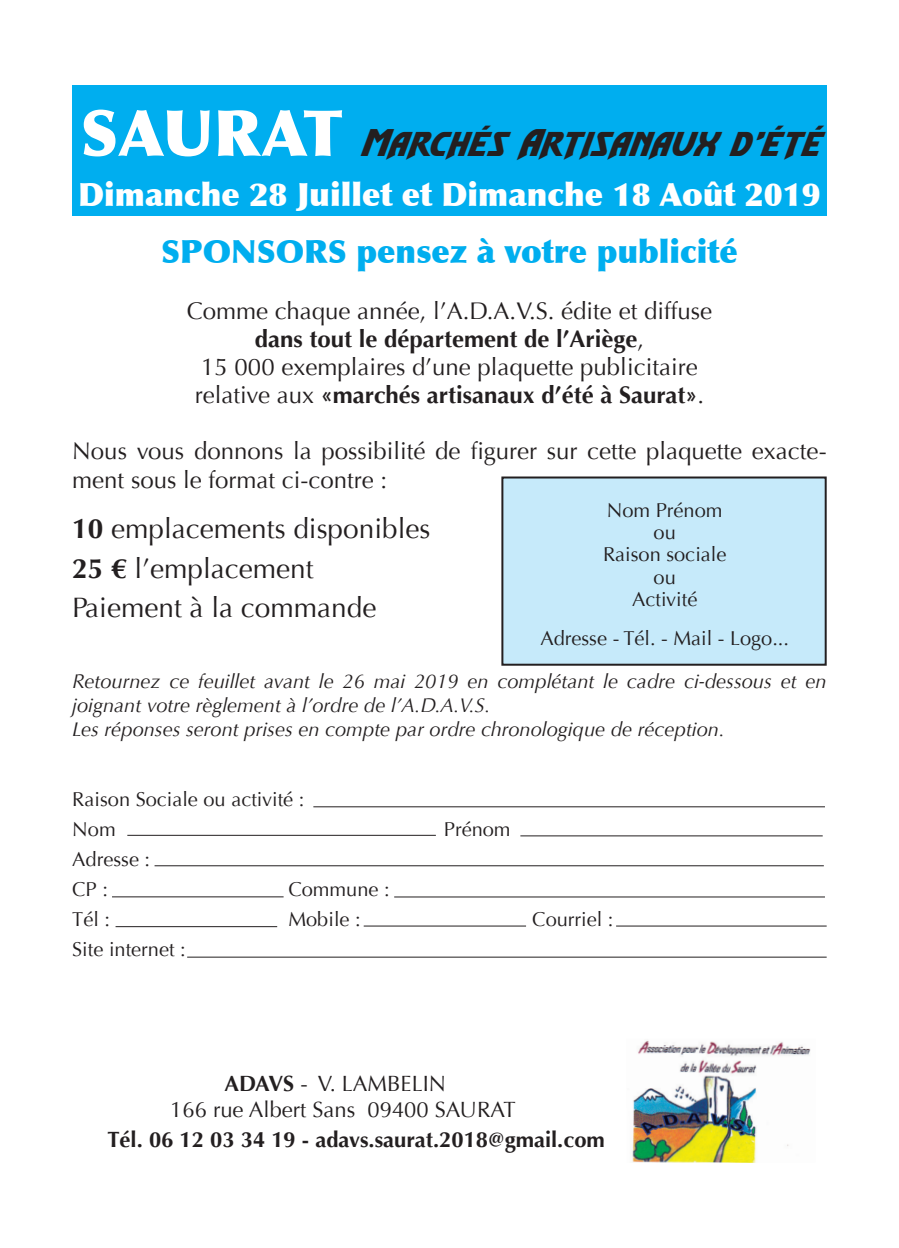
<style>
.page{position:relative;width:899px;height:1248px;background:#fff}
.page>*{position:absolute;margin:0;border:0;box-sizing:border-box;transform-origin:0 0}
.t1{font:italic 38px "Flash Rogers Expanded";color:#231f20}
.t2{font:900 32px "Optima";color:#fff}
.t3{font:900 32px "Optima";color:#00aeef}
.t4{font:28px/39.4px "Optima";color:#231f20}
.t5{font:24px/28px "Optima";color:#231f20;text-align:center}
.t6{font:22px/26px "Optima";color:#231f20}
.t7{font:700 22px "Optima";color:#231f20}
.t8{font:italic 20px/24px "Optima";color:#231f20}
.t9{font:20px/22px "Optima";color:#231f20}
.s1{font-family:"Optima";font-weight:900;font-style:normal;font-size:64px;color:#fff}
.s2{font-weight:700}
</style>
<div class="page">
<div style="left:72px;top:85px;width:754px;height:130px;background:#00aeef"></div>
<img style="left:632px;top:1040px;width:179px;height:122px">
<div style="left:502px;top:477px;width:323px;height:187px;background:#c6eafa"></div>
<div style="left:501px;top:476px;width:325px;height:189px;border:2px solid #231f20"></div>
<hr style="left:313px;top:806px;width:512px;height:1px;background:#231f20">
<hr style="left:127px;top:834px;width:309px;height:1px;background:#231f20">
<hr style="left:520px;top:835px;width:302px;height:1px;background:#231f20">
<hr style="left:154px;top:865px;width:669px;height:1px;background:#231f20">
<hr style="left:112px;top:896px;width:171px;height:1px;background:#231f20">
<hr style="left:394px;top:896px;width:431px;height:1px;background:#231f20">
<hr style="left:116px;top:926px;width:161px;height:1px;background:#231f20">
<hr style="left:364px;top:925px;width:162px;height:1px;background:#231f20">
<hr style="left:616px;top:925px;width:210px;height:1px;background:#231f20">
<hr style="left:187px;top:956px;width:639px;height:1px;background:#231f20">
<h1 class="t1" style="left:80px;top:125px;width:739px"><span class="s1">SAURAT</span> Marchés Artisanaux d’été</h1>
<h2 class="t2" style="left:78px;top:175px;width:744px">Dimanche 28 Juillet et Dimanche 18 Août 2019</h2>
<h2 class="t3" style="left:161px;top:232px;width:578px">SPONSORS pensez à votre publicité</h2>
<p class="t5" style="left:187px;top:297px;width:526px">Comme chaque année, l’A.D.A.V.S. édite et diffuse <span class="s2">dans tout le département de l’Ariège</span>,<br>15 000 exemplaires d’une plaquette publicitaire relative aux <span class="s2">«marchés artisanaux d’été à Saurat»</span>.</p>
<p class="t5" style="left:72px;top:437px;width:756px;text-align:left">Nous vous donnons la possibilité de figurer sur cette plaquette exacte&shy;ment sous le format ci-contre :</p>
<p class="t4" style="left:72px;top:509px;width:359px"><span class="s2">10</span> emplacements disponibles<br><span class="s2">25 €</span> l’emplacement<br>Paiement à la commande</p>
<p class="t9" style="left:603px;top:500px;width:125px;text-align:center">Nom Prénom ou<br>Raison sociale ou<br>Activité</p>
<p class="t9" style="left:540px;top:627px;width:250px">Adresse - Tél. - Mail - Logo...</p>
<p class="t8" style="left:72px;top:669px;width:755px">Retournez ce feuillet avant le 26 mai 2019 en complétant le cadre ci-dessous et en joignant votre règlement à l’ordre de l’A.D.A.V.S.<br>Les réponses seront prises en compte par ordre chronologique de réception.</p>
<p class="t9" style="left:72px;top:784px;width:233px;line-height:30px">Raison Sociale ou activité :<br>Nom</p>
<p class="t9" style="left:72px;top:844px;width:79px;line-height:30px">Adresse :<br>CP :</p>
<p class="t9" style="left:288px;top:878px;width:103px">Commune :</p>
<p class="t9" style="left:444px;top:818px;width:68px">Prénom</p>
<p class="t9" style="left:72px;top:908px;width:39px">Tél :</p>
<p class="t9" style="left:288px;top:908px;width:74px">Mobile :</p>
<p class="t9" style="left:532px;top:908px;width:83px">Courriel :</p>
<p class="t9" style="left:72px;top:938px;width:115px">Site internet :</p>
<p class="t6" style="left:170px;top:1070px;width:347px;text-indent:54px"><span class="s2">ADAVS</span> - V. LAMBELIN<br>166 rue Albert Sans 09400 SAURAT</p>
<p class="t7" style="left:107px;top:1126px;width:499px">Tél. 06 12 03 34 19 - adavs.saurat.2018@gmail.com</p>
</div>
